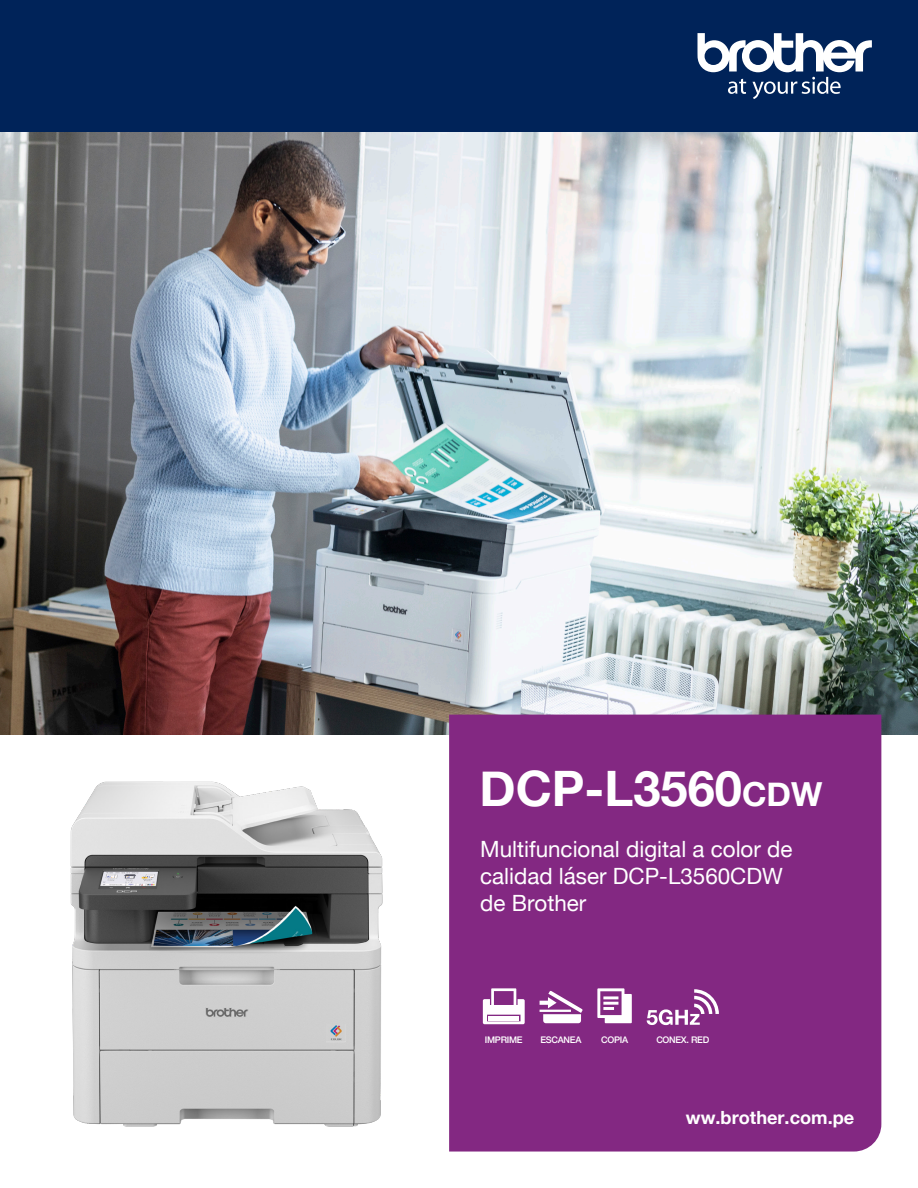
<style>
.page{position:relative;width:918px;height:1188px;background:#fff}
.page>*{position:absolute;margin:0;border:0;box-sizing:border-box;transform-origin:0 0}
.t1{font:700 48.9px "Helvetica Neue";color:#fff}
.t2{font:22.35px/26.8px "Helvetica Neue";color:#fff}
.t3{font:700 18.15px "Helvetica Neue";color:#fff}
.t4{font:500 9.15px "Helvetica Neue";letter-spacing:-.03em;color:#fff}
.s1{font-size:33.15px}
</style>
<div class="page">
<img style="left:0;top:132px;width:918px;height:603px">
<div style="left:0;top:0;width:918px;height:132px;background:#002359"></div>
<svg style="left:698px;top:33px;width:174px;height:66px"></svg>
<div style="left:449px;top:715px;width:432px;height:437px;background:#832882"></div>
<svg style="left:483px;top:988px;width:42px;height:36px"></svg>
<hr style="left:488px;top:1016px;width:31px;height:4px;background:#fff">
<svg style="left:540px;top:991px;width:43px;height:32px"></svg>
<svg style="left:597px;top:988px;width:35px;height:35px"></svg>
<svg style="left:647px;top:989px;width:72px;height:36px"></svg>
<img style="left:70px;top:781px;width:313px;height:346px">
<h1 class="t1" style="left:479px;top:750px;width:344px">DCP-L3560<span class="s1">CDW</span></h1>
<p class="t2" style="left:480px;top:837px;width:314px">Multifuncional digital a color de calidad láser DCP-L3560CDW de Brother</p>
<p class="t4" style="left:485px;top:1032px;width:39px">IMPRIME</p>
<p class="t4" style="left:541px;top:1032px;width:42px">ESCANEA</p>
<p class="t4" style="left:601px;top:1032px;width:29px">COPIA</p>
<p class="t4" style="left:656px;top:1032px;width:54px">CONEX. RED</p>
<p class="t3" style="left:686px;top:1104px;width:170px">ww.brother.com.pe</p>
</div>
